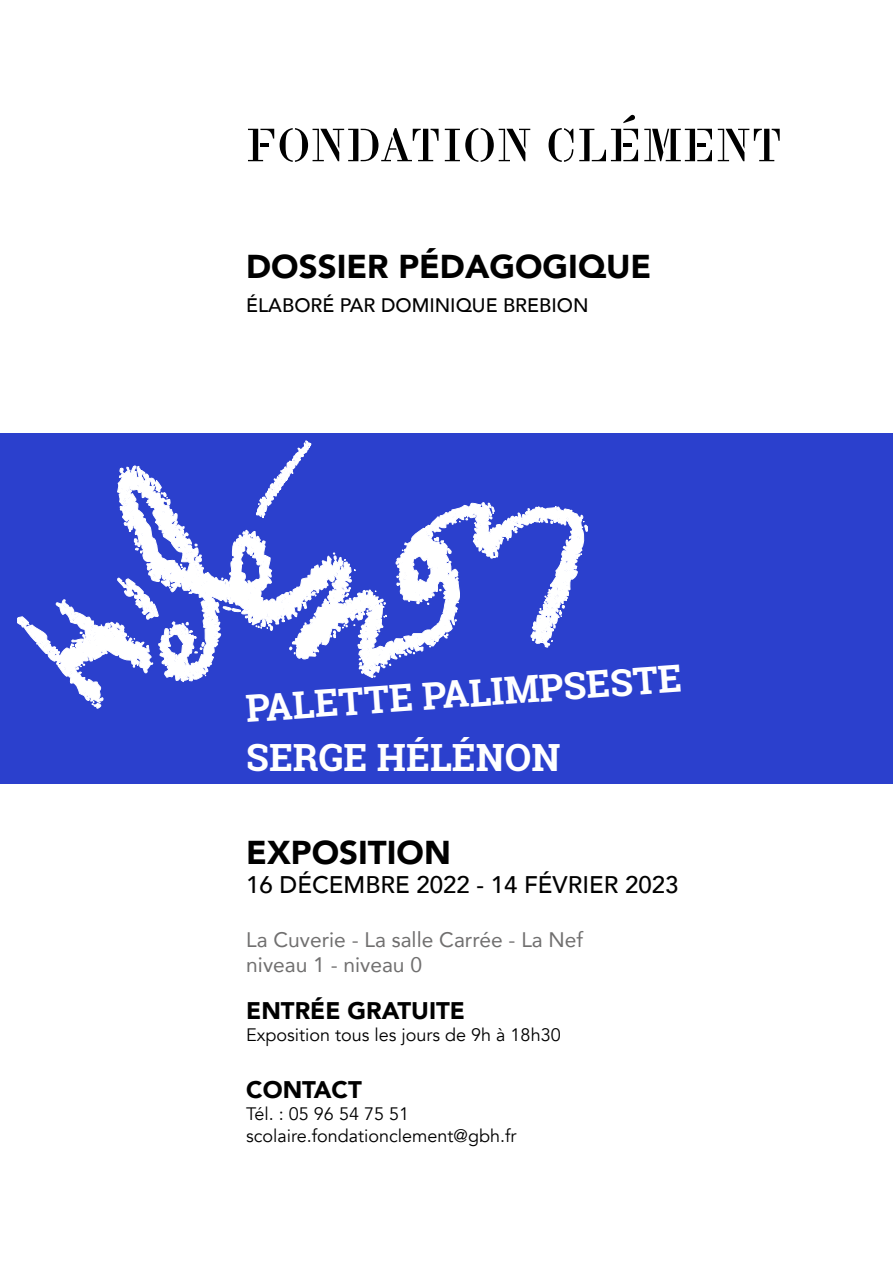
<style>
.page{position:relative;width:893px;height:1263px;background:#fff}
.page>*{position:absolute;margin:0;border:0;box-sizing:border-box;transform-origin:0 0}
.t1{font:700 37.5px "Roboto Slab";color:#fff}
.t2{font:900 33px "Avenir";color:#000}
.t3{font:500 24px "Avenir";color:#000}
.t4{font:900 24px "Avenir";color:#000}
.t5{font:21px/25.2px "Avenir";color:#706f6f}
.t6{font:500 19.5px "Avenir";color:#000}
.t7{font:18px/21.6px "Avenir";color:#000}
</style>
<div class="page">
<div style="left:0;top:433px;width:893px;height:351px;background:#2b40cd"></div>
<svg style="left:623px;top:115px;width:12px;height:8px"></svg>
<svg style="left:248px;top:129px;width:26px;height:32px"></svg>
<svg style="left:280px;top:128px;width:159px;height:34px"></svg>
<svg style="left:718px;top:129px;width:62px;height:32px"></svg>
<svg style="left:549px;top:128px;width:24px;height:34px"></svg>
<svg style="left:445px;top:128px;width:85px;height:34px"></svg>
<svg style="left:644px;top:129px;width:68px;height:32px"></svg>
<svg style="left:579px;top:129px;width:59px;height:32px"></svg>
<svg style="left:17px;top:440px;width:571px;height:268px"></svg>
<h2 class="t2" style="left:246px;top:238px;width:407px">DOSSIER PÉDAGOGIQUE</h2>
<p class="t6" style="left:246px;top:288px;width:344px">ÉLABORÉ PAR DOMINIQUE BREBION</p>
<h1 class="t1" style="left:244px;top:683px;width:439px;rotate:-4deg">PALETTE PALIMPSESTE</h1>
<h1 class="t1" style="left:246px;top:732px;width:316px">SERGE HÉLÉNON</h1>
<h2 class="t2" style="left:246px;top:824px;width:206px">EXPOSITION</h2>
<h3 class="t3" style="left:246px;top:864px;width:434px">16 DÉCEMBRE 2022 - 14 FÉVRIER 2023</h3>
<p class="t5" style="left:246px;top:927px;width:338px">La Cuverie - La salle Carrée - La Nef niveau 1 - niveau 0</p>
<h3 class="t4" style="left:246px;top:990px;width:220px">ENTRÉE GRATUITE</h3>
<p class="t7" style="left:246px;top:1024px;width:316px">Exposition tous les jours de 9h à 18h30</p>
<h3 class="t4" style="left:246px;top:1069px;width:117px">CONTACT</h3>
<p class="t7" style="left:246px;top:1103px;width:272px">Tél. : 05 96 54 75 51 scolaire.fondationclement@gbh.fr</p>
</div>
